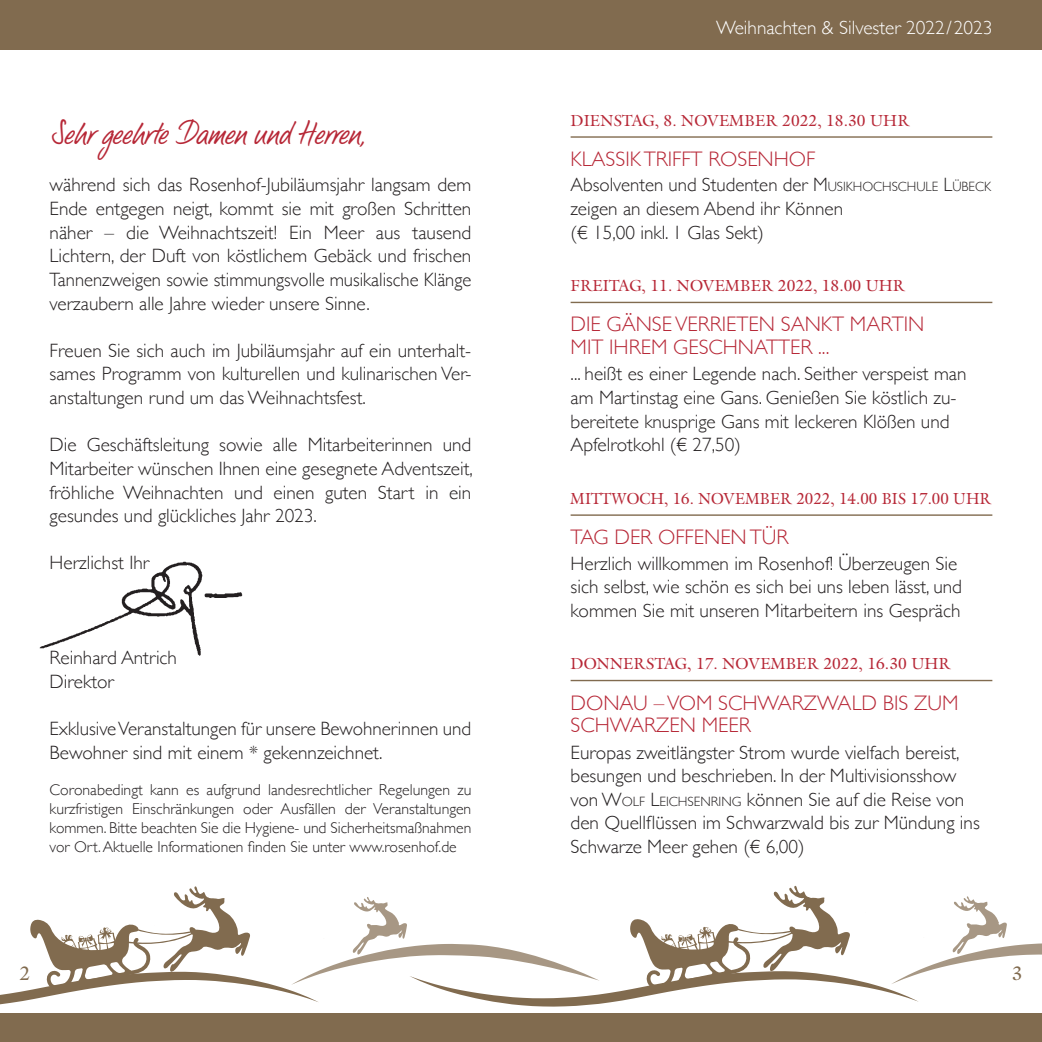
<style>
.page{position:relative;width:1042px;height:1042px;background:#fff}
.page>*{position:absolute;margin:0;border:0;box-sizing:border-box;transform-origin:0 0}
.t1{font:300 33.25px "LP Bambus";color:#b72837}
.t2{font:300 21px/22.8px "Gill Sans";color:#b72837}
.t3{font:300 19.25px/23.6px "Gill Sans";color:#231f20}
.t4{font:300 19.25px "Gill Sans";color:#fff}
.t5{font:19.25px "Galliard IT Cby BT";color:#816b4f}
.t6{font:300 15.75px/19.2px "Gill Sans";color:#231f20;text-align:justify}
.t7{font:15.75px "Galliard IT Cby BT";letter-spacing:.005em;color:#b72837}
.s1{font-style:inherit}
.s2{font-size:13.47px}
</style>
<div class="page">
<div style="left:0;top:1013px;width:1042px;height:29px;background:#816b4f"></div>
<svg style="left:0;top:885px;width:1042px;height:122px"></svg>
<div style="left:0;top:0;width:1042px;height:50px;background:#816b4f"></div>
<hr style="left:570px;top:136px;width:422px;height:2px;background:#816b4f">
<hr style="left:570px;top:302px;width:422px;height:1px;background:#816b4f">
<hr style="left:570px;top:514px;width:422px;height:2px;background:#816b4f">
<hr style="left:570px;top:680px;width:422px;height:1px;background:#816b4f">
<img style="left:39px;top:561px;width:204px;height:95px">
<h1 class="t1" style="left:50px;top:113px;width:317px">Sehr geehrte Damen und Herren,</h1>
<p class="t3" style="left:50px;top:172px;width:423px;text-align:justify">während sich das Rosenhof-Jubiläumsjahr langsam dem Ende entgegen neigt, kommt sie mit großen Schritten näher – die Weihnachtszeit! Ein Meer aus tausend Lichtern, der Duft von köstlichem Gebäck und frischen Tannenzweigen sowie stimmungsvolle musikalische Klänge verzaubern alle Jahre wieder unsere Sinne.</p>
<p class="t3" style="left:50px;top:338px;width:423px;text-align:justify">Freuen Sie sich auch im Jubiläumsjahr auf ein unterhalt&shy;sames Programm von kulturellen und kulinarischen Ver&shy;anstaltungen rund um das Weihnachtsfest.</p>
<p class="t3" style="left:50px;top:432px;width:425px;text-align:justify">Die Geschäftsleitung sowie alle Mitarbeiterinnen und Mitarbeiter wünschen Ihnen eine gesegnete Adventszeit, fröhliche Weihnachten und einen guten Start in ein gesundes und glückliches Jahr 2023.</p>
<p class="t3" style="left:50px;top:550px;width:101px">Herzlichst Ihr</p>
<p class="t3" style="left:50px;top:645px;width:129px">Reinhard Antrich<br>Direktor</p>
<p class="t3" style="left:50px;top:716px;width:423px">Exklusive Veranstaltungen für unsere Bewohnerinnen und<br>Bewohner sind mit einem * gekennzeichnet.</p>
<p class="t6" style="left:50px;top:779px;width:423px">Coronabedingt kann es aufgrund landesrechtlicher Regelungen zu kurzfristigen Einschränkungen oder Ausfällen der Veranstaltungen kommen. Bitte beachten Sie die Hygiene- und Sicherheitsmaßnahmen vor Ort. Aktuelle Informationen finden Sie unter www.rosenhof.de</p>
<p class="t5" style="left:19px;top:960px;width:12px">2</p>
<p class="t4" style="left:716px;top:12px;width:278px">Weihnachten &amp; Silvester 2022 / 2023</p>
<p class="t7" style="left:570px;top:110px;width:340px">DIENSTAG, 8. NOVEMBER 2022, 18.30 UHR</p>
<p class="t2" style="left:570px;top:147px;width:246px">KLASSIK TRIFFT ROSENHOF</p>
<p class="t3" style="left:570px;top:172px;width:422px">Absolventen und Studenten der <span class="s1">M</span><span class="s2">USIKHOCHSCHULE</span> <span class="s1">L</span><span class="s2">ÜBECK </span>zeigen an diesem Abend ihr Können<br>(€ 15,00 inkl. 1 Glas Sekt)</p>
<p class="t7" style="left:570px;top:275px;width:336px">FREITAG, 11. NOVEMBER 2022, 18.00 UHR</p>
<p class="t2" style="left:570px;top:312px;width:355px">DIE GÄNSE VERRIETEN SANKT MARTIN<br>MIT IHREM GESCHNATTER ...</p>
<p class="t3" style="left:570px;top:361px;width:397px">... heißt es einer Legende nach. Seither verspeist man am Martinstag eine Gans. Genießen Sie köstlich zu&shy;bereitete knusprige Gans mit leckeren Klößen und Apfelrotkohl (€ 27,50)</p>
<p class="t7" style="left:570px;top:488px;width:422px">MITTWOCH, 16. NOVEMBER 2022, 14.00 BIS 17.00 UHR</p>
<p class="t2" style="left:570px;top:525px;width:219px">TAG DER OFFENEN TÜR</p>
<p class="t3" style="left:570px;top:550px;width:393px">Herzlich willkommen im Rosenhof! Überzeugen Sie sich selbst, wie schön es sich bei uns leben lässt, und kommen Sie mit unseren Mitarbeitern ins Gespräch</p>
<p class="t7" style="left:570px;top:653px;width:382px">DONNERSTAG, 17. NOVEMBER 2022, 16.30 UHR</p>
<p class="t2" style="left:570px;top:690px;width:389px">DONAU – VOM SCHWARZWALD BIS ZUM<br>SCHWARZEN MEER</p>
<p class="t3" style="left:570px;top:739px;width:411px">Europas zweitlängster Strom wurde vielfach bereist, besungen und beschrieben. In der Multivisionsshow von <span class="s1">W</span><span class="s2">OLF</span> <span class="s1">L</span><span class="s2">EICHSENRING</span> können Sie auf die Reise von den Quellflüssen im Schwarzwald bis zur Mündung ins Schwarze Meer gehen (€ 6,00)</p>
<p class="t5" style="left:1012px;top:960px;width:12px">3</p>
</div>
